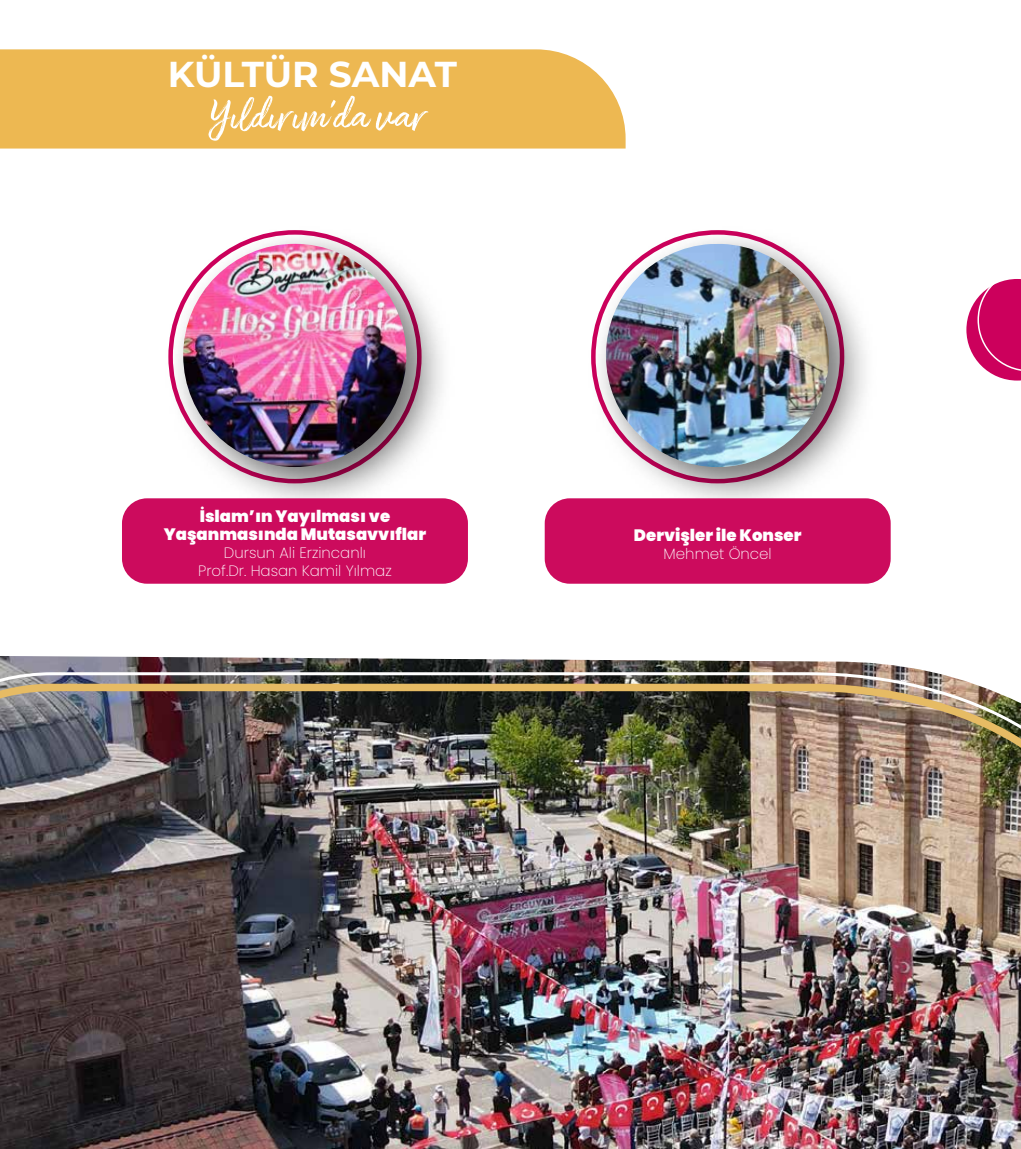
<style>
.page{position:relative;width:1021px;height:1149px;background:#fff}
.page>*{position:absolute;margin:0;border:0;box-sizing:border-box;transform-origin:0 0}
.t1{font:700 36px "Montserrat";color:#fff}
.t2{font:900 16.5px/18px "Poppins";color:#fff;text-align:center}
.t3{font:200 15px/18px "Poppins";color:#fff;text-align:center}
</style>
<div class="page">
<div style="left:0;top:49px;width:625px;height:99px;background:#edb852"></div>
<svg style="left:966px;top:279px;width:54px;height:101px"></svg>
<svg style="left:208px;top:95px;width:220px;height:46px;background:#f0c470"></svg>
<div style="left:165px;top:226px;width:289px;height:288px;background:#000;opacity:.57"></div>
<img style="left:183px;top:244px;width:223px;height:223px;border-radius:112px">
<div style="left:588px;top:226px;width:289px;height:288px;background:#000;opacity:.57"></div>
<img style="left:606px;top:244px;width:223px;height:223px;border-radius:110px">
<div style="left:122px;top:498px;width:346px;height:85px;background:#cc0b5d;border-radius:25px"></div>
<div style="left:544px;top:498px;width:346px;height:85px;background:#cc0b5d;border-radius:25px"></div>
<img style="left:0;top:656px;width:922px;height:14px">
<img style="left:0;top:679px;width:1020px;height:469px">
<h1 class="t1" style="left:168px;top:48px;width:291px">KÜLTÜR SANAT</h1>
<p class="t2" style="left:164px;top:506px;width:264px">İslam’ın Yayılması ve<br>Yaşanmasında Mutasavvıflar</p>
<p class="t3" style="left:198px;top:543px;width:195px">Dursun Ali Erzincanlı<br>Prof.Dr. Hasan Kamil Yılmaz</p>
<p class="t2" style="left:634px;top:526px;width:169px">Dervişler ile Konser</p>
<p class="t3" style="left:663px;top:544px;width:110px">Mehmet Öncel</p>
</div>
